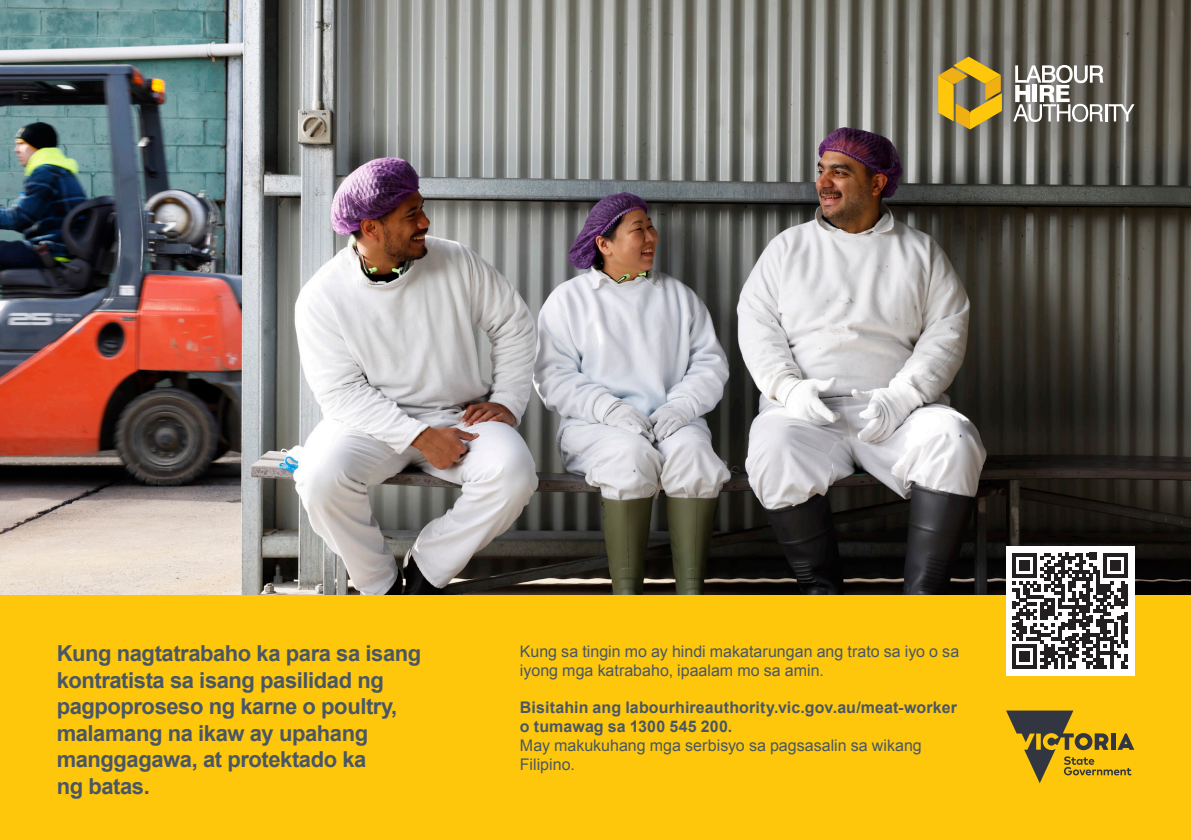
<style>
.page{position:relative;width:1191px;height:840px;background:#fff}
.page>*{position:absolute;margin:0;border:0;box-sizing:border-box;transform-origin:0 0}
.Body__8_pt{font:700 22px/26.4px "Arial";letter-spacing:-.02em;color:#495666}
.Body__8_pt-2{font:700 16px/19.2px "Arial";letter-spacing:.005em;color:#495666}
.Body__8_pt-3{font:16px/19.2px "Arial";color:#495666}
.s1{font-weight:400}
</style>
<div class="page">
<img style="left:0;top:0;width:1191px;height:595px">
<svg style="left:387px;top:455px;width:804px;height:140px;background:#494642"></svg>
<div style="left:0;top:595px;width:1191px;height:244px;background:#fec70c"></div>
<svg style="left:1006px;top:710px;width:128px;height:72px"></svg>
<div style="left:1006px;top:545px;width:128px;height:129px;background:#fff"></div>
<svg style="left:1012px;top:552px;width:116px;height:116px"></svg>
<div style="left:876px;top:0;width:309px;height:187px;background:#231f20;opacity:.75"></div>
<svg style="left:938px;top:57px;width:64px;height:72px;background:#b39331"></svg>
<svg style="left:1013px;top:65px;width:121px;height:57px"></svg>
<p class="Body__8_pt" style="left:57px;top:640px;width:366px">Kung nagtatrabaho ka para sa isang kontratista sa isang pasilidad ng pagpoproseso ng karne o poultry, malamang na ikaw ay upahang manggagawa, at protektado ka<br>ng batas.</p>
<p class="Body__8_pt-3" style="left:520px;top:641px;width:441px">Kung sa tingin mo ay hindi makatarungan ang trato sa iyo o sa iyong mga katrabaho, ipaalam mo sa amin.</p>
<p class="Body__8_pt-2" style="left:520px;top:697px;width:438px">Bisitahin ang labourhireauthority.vic.gov.au/meat-worker o tumawag sa 1300 545 200.<br><span class="s1">May makukuhang mga serbisyo sa pagsasalin sa wikang Filipino.</span></p>
</div>
